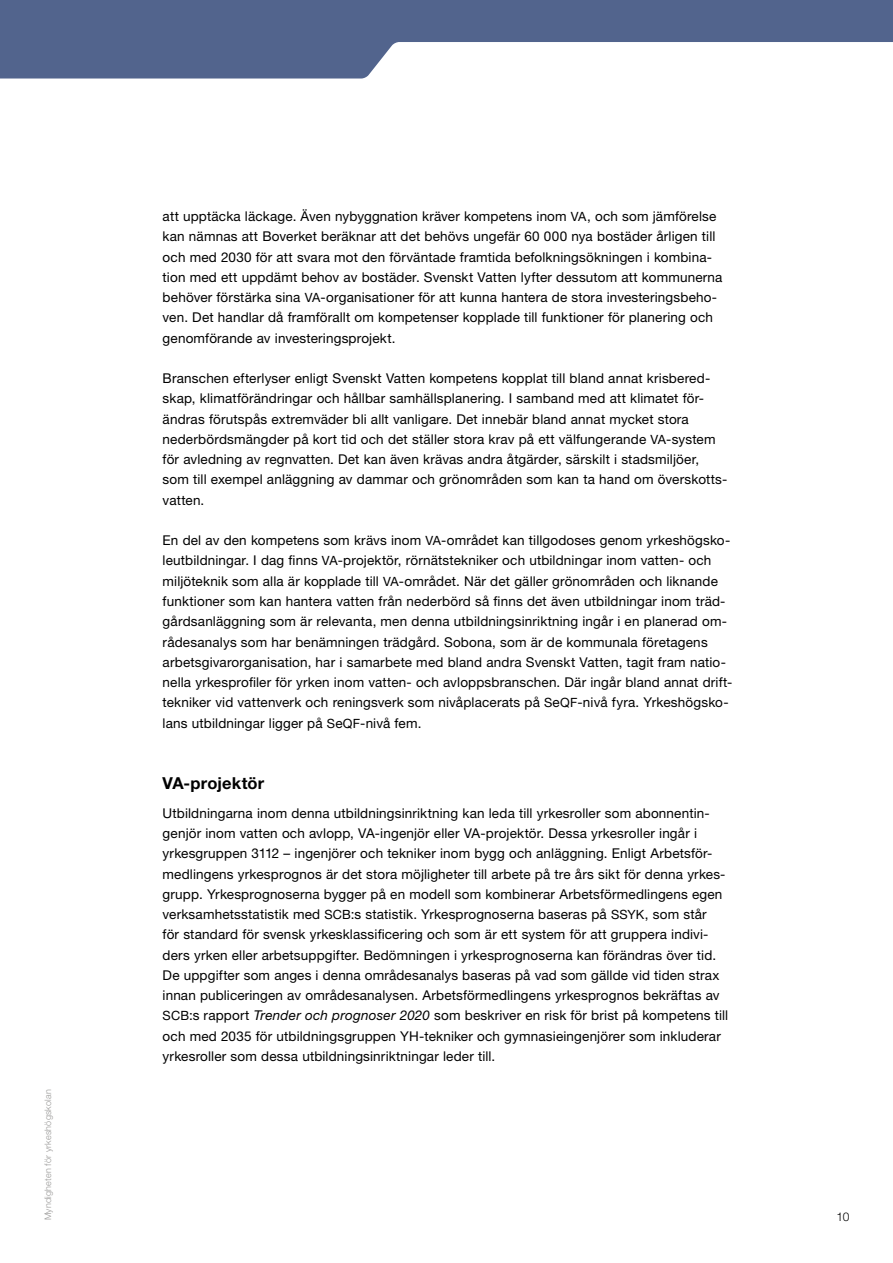
<style>
.page{position:relative;width:893px;height:1263px;background:#fff}
.page>*{position:absolute;margin:0;border:0;box-sizing:border-box;transform-origin:0 0}
.t1{font:700 16.5px "Helvetica Neue LT Std";letter-spacing:.005em;color:#000}
.t2{font:13.5px/20.2px "Helvetica Neue LT Std";letter-spacing:.01em;color:#000}
.t3{font:300 12px "Helvetica Neue LT Std";color:#000}
.t4{font:300 9px "Helvetica Neue LT Std";letter-spacing:.025em;color:#9a9998}
.s1{font-size:12.75px}
.s2{font-style:italic}
</style>
<div class="page">
<svg style="left:0;top:0;width:893px;height:79px;fill:#52648d"></svg>
<p class="t4" style="left:42px;top:1220px;width:133px;rotate:-90deg">Myndigheten för yrkeshögskolan</p>
<p class="t2" style="left:163px;top:206px;width:561px">att upptäcka läckage. Även nybyggnation kräver kompetens inom <span class="s1">VA</span>, och som jämförelse kan nämnas att Boverket beräknar att det behövs ungefär 60 000 nya bostäder årligen till och med 2030 för att svara mot den förväntade framtida befolkningsökningen i kombina&shy;tion med ett uppdämt behov av bostäder. Svenskt Vatten lyfter dessutom att kommunerna behöver förstärka sina <span class="s1">VA</span>-organisationer för att kunna hantera de stora investeringsbeho&shy;ven. Det handlar då framförallt om kompetenser kopplade till funktioner för planering och genomförande av investeringsprojekt.</p>
<p class="t2" style="left:163px;top:368px;width:549px">Branschen efterlyser enligt Svenskt Vatten kompetens kopplat till bland annat krisbered-</p>
<p class="t2" style="left:163px;top:388px;width:566px">skap, klimatförändringar och hållbar samhällsplanering. I samband med att klimatet för&shy;ändras förutspås extremväder bli allt vanligare. Det innebär bland annat mycket stora nederbördsmängder på kort tid och det ställer stora krav på ett välfungerande <span class="s1">VA</span>-system för avledning av regnvatten. Det kan även krävas andra åtgärder, särskilt i stadsmiljöer, som till exempel anläggning av dammar och grönområden som kan ta hand om överskotts&shy;vatten.</p>
<p class="t2" style="left:163px;top:530px;width:571px">En del av den kompetens som krävs inom <span class="s1">VA</span>-området kan tillgodoses genom yrkeshögsko&shy;leutbildningar. I dag finns <span class="s1">VA</span>-projektör, rörnätstekniker och utbildningar inom vatten- och miljöteknik som alla är kopplade till <span class="s1">VA</span>-området. När det gäller grönområden och liknande funktioner som kan hantera vatten från nederbörd så finns det även utbildningar inom träd&shy;gårdsanläggning som är relevanta, men denna utbildningsinriktning ingår i en planerad om&shy;rådesanalys som har benämningen trädgård. Sobona, som är de kommunala företagens arbetsgivarorganisation, har i samarbete med bland andra Svenskt Vatten, tagit fram natio&shy;nella yrkesprofiler för yrken inom vatten- och avloppsbranschen. Där ingår bland annat drift&shy;tekniker vid vattenverk och reningsverk som nivåplacerats på <span class="s1">S</span>e<span class="s1">QF</span>-nivå fyra. Yrkeshögsko&shy;lans utbildningar ligger på <span class="s1">S</span>e<span class="s1">QF</span>-nivå fem.</p>
<h3 class="t1" style="left:163px;top:773px;width:103px">VA-projektör</h3>
<p class="t2" style="left:163px;top:803px;width:567px">Utbildningarna inom denna utbildningsinriktning kan leda till yrkesroller som abonnentin&shy;genjör inom vatten och avlopp, VA-ingenjör eller VA-projektör. Dessa yrkesroller ingår i yrkesgruppen 3112 – ingenjörer och tekniker inom bygg och anläggning. Enligt Arbetsför&shy;medlingens yrkesprognos är det stora möjligheter till arbete på tre års sikt för denna yrkes&shy;grupp. Yrkesprognoserna bygger på en modell som kombinerar Arbetsförmedlingens egen verksamhetsstatistik med <span class="s1">SCB</span>:s statistik. Yrkesprognoserna baseras på <span class="s1">SSYK</span>, som står<br>för standard för svensk yrkesklassificering och som är ett system för att gruppera indivi&shy;ders yrken eller arbetsuppgifter. Bedömningen i yrkesprognoserna kan förändras över tid.<br>De uppgifter som anges i denna områdesanalys baseras på vad som gällde vid tiden strax innan publiceringen av områdesanalysen. Arbetsförmedlingens yrkesprognos bekräftas av <span class="s1">SCB</span>:s rapport <span class="s2">Trender och prognoser 2020</span> som beskriver en risk för brist på kompetens till och med 2035 för utbildningsgruppen YH-tekniker och gymnasieingenjörer som inkluderar yrkesroller som dessa utbildningsinriktningar leder till.</p>
<p class="t3" style="left:836px;top:1209px;width:14px">10</p>
</div>
